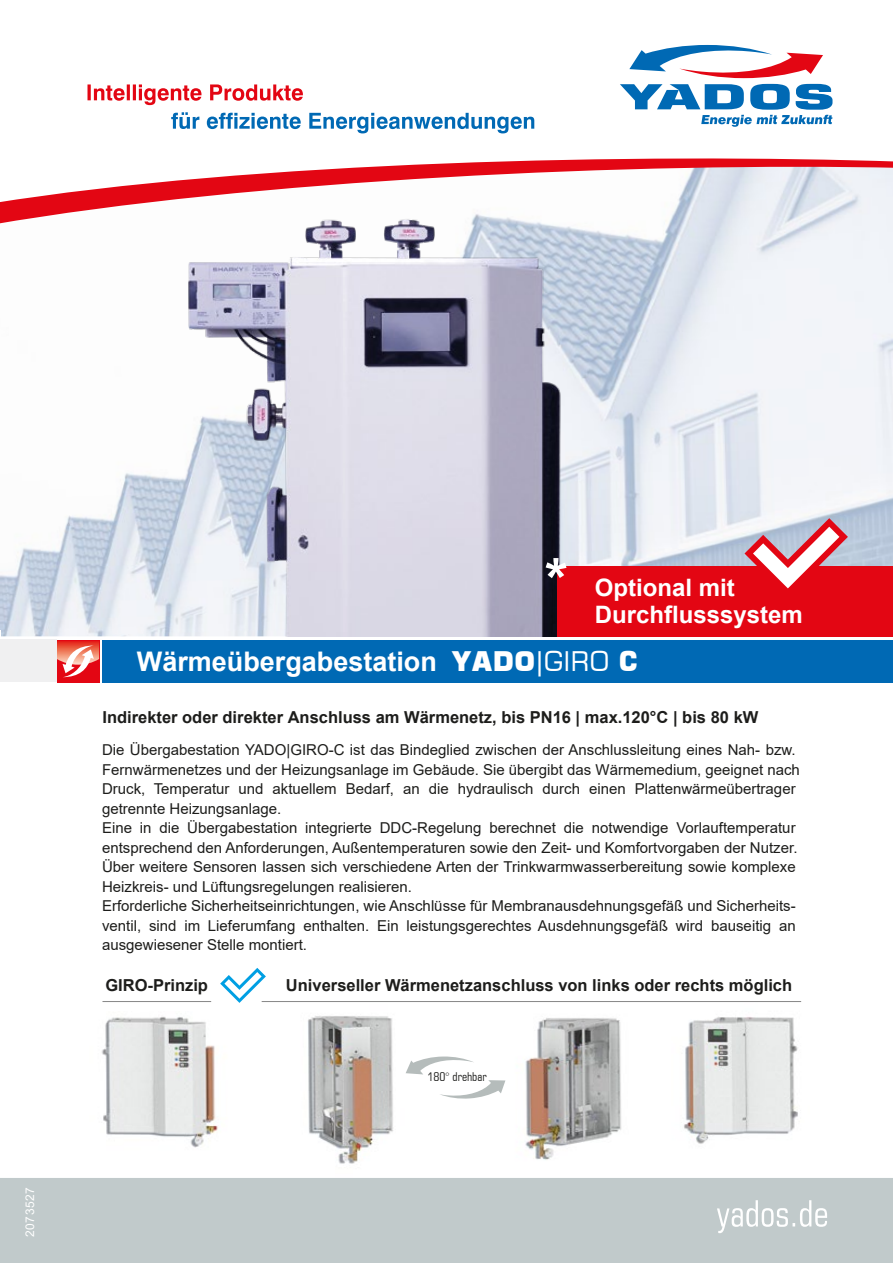
<style>
.page{position:relative;width:893px;height:1263px;background:#fff}
.page>*{position:absolute;margin:0;border:0;box-sizing:border-box;transform-origin:0 0}
.t1{font:700 58.95px "Arial";color:#fff}
.t2{font:700 27px "Arial";color:#fff}
.t3{font:700 24px/27px "Arial";color:#fff}
.t4{font:700 16.5px "Arial";color:#1d1d1b}
.t5{font:15px/19.5px "Arial";color:#1d1d1b}
.t6{font:condensed 12px "Square 721 BT";color:#1d1d1b}
.t7{font:12px "Arial";letter-spacing:.05em;color:#fff}
.s1{font-family:"Square 721 Blk Normal";font-weight:400}
.s2{font-family:"Square 721 BT";font-weight:400}
.s3{font-family:"Square 721 BT"}
</style>
<div class="page">
<img style="left:0;top:225px;width:893px;height:411px">
<img style="left:187px;top:225px;width:378px;height:411px">
<svg style="left:87px;top:84px;width:216px;height:21px"></svg>
<svg style="left:171px;top:112px;width:363px;height:21px"></svg>
<svg style="left:629px;top:45px;width:194px;height:33px"></svg>
<svg style="left:620px;top:84px;width:212px;height:43px"></svg>
<div style="left:57px;top:640px;width:42px;height:42px;background:#e30613"></div>
<img style="left:101px;top:1016px;width:117px;height:132px">
<img style="left:308px;top:1016px;width:115px;height:148px">
<img style="left:684px;top:1017px;width:114px;height:127px">
<img style="left:505px;top:1018px;width:117px;height:142px">
<div style="left:102px;top:640px;width:791px;height:42px;background:#0069b4"></div>
<svg style="left:406px;top:1056px;width:67px;height:18px"></svg>
<svg style="left:440px;top:1080px;width:65px;height:19px"></svg>
<svg style="left:57px;top:641px;width:42px;height:36px"></svg>
<div style="left:0;top:639px;width:57px;height:43px;background:#f0f0f1"></div>
<div style="left:557px;top:566px;width:336px;height:70px;background:#e30613"></div>
<svg style="left:220px;top:968px;width:46px;height:35px"></svg>
<hr style="left:262px;top:1001px;width:539px;height:1px;background:#878787">
<hr style="left:102px;top:1001px;width:109px;height:1px;background:#878787">
<svg style="left:744px;top:518px;width:104px;height:71px"></svg>
<svg style="left:0;top:158px;width:893px;height:67px"></svg>
<div style="left:0;top:1178px;width:893px;height:85px;background:#c1cacb"></div>
<svg style="left:717px;top:1200px;width:110px;height:33px"></svg>
<p class="t7" style="left:22px;top:1237px;width:52px;rotate:-90deg">2073527</p>
<h1 class="t1" style="left:545px;top:539px;width:24px">*</h1>
<h3 class="t3" style="left:595px;top:574px;width:210px">Optional mit<br>Durchflusssystem</h3>
<h2 class="t2" style="left:137px;top:643px;width:502px">Wärmeübergabestation <span class="s1">YADO|</span><span class="s2">GIRO</span> <span class="s3">C</span></h2>
<p class="t4" style="left:102px;top:705px;width:657px">Indirekter oder direkter Anschluss am Wärmenetz, bis PN16 | max.120°C | bis 80 kW</p>
<p class="t5" style="left:102px;top:740px;width:699px">Die Übergabestation YADO|GIRO-C ist das Bindeglied zwischen der Anschlussleitung eines Nah- bzw.<br>Fernwärmenetzes und der Heizungsanlage im Gebäude. Sie übergibt das Wärmemedium, geeignet nach Druck, Temperatur und aktuellem Bedarf, an die hydraulisch durch einen Plattenwärmeübertrager getrennte Heizungsanlage.<br>Eine in die Übergabestation integrierte DDC-Regelung berechnet die notwendige Vorlauftemperatur entsprechend den Anforderungen, Außentemperaturen sowie den Zeit- und Komfortvorgaben der Nutzer.<br>Über weitere Sensoren lassen sich verschiedene Arten der Trinkwarmwasserbereitung sowie komplexe Heizkreis- und Lüftungsregelungen realisieren.<br>Erforderliche Sicherheitseinrichtungen, wie Anschlüsse für Membranausdehnungsgefäß und Sicherheits&shy;ventil, sind im Lieferumfang enthalten. Ein leistungsgerechtes Ausdehnungsgefäß wird bauseitig an ausgewiesener Stelle montiert.</p>
<p class="t4" style="left:105px;top:974px;width:104px">GIRO-Prinzip</p>
<p class="t4" style="left:286px;top:974px;width:508px">Universeller Wärmenetzanschluss von links oder rechts möglich</p>
<p class="t6" style="left:428px;top:1069px;width:60px">180° drehbar</p>
</div>
